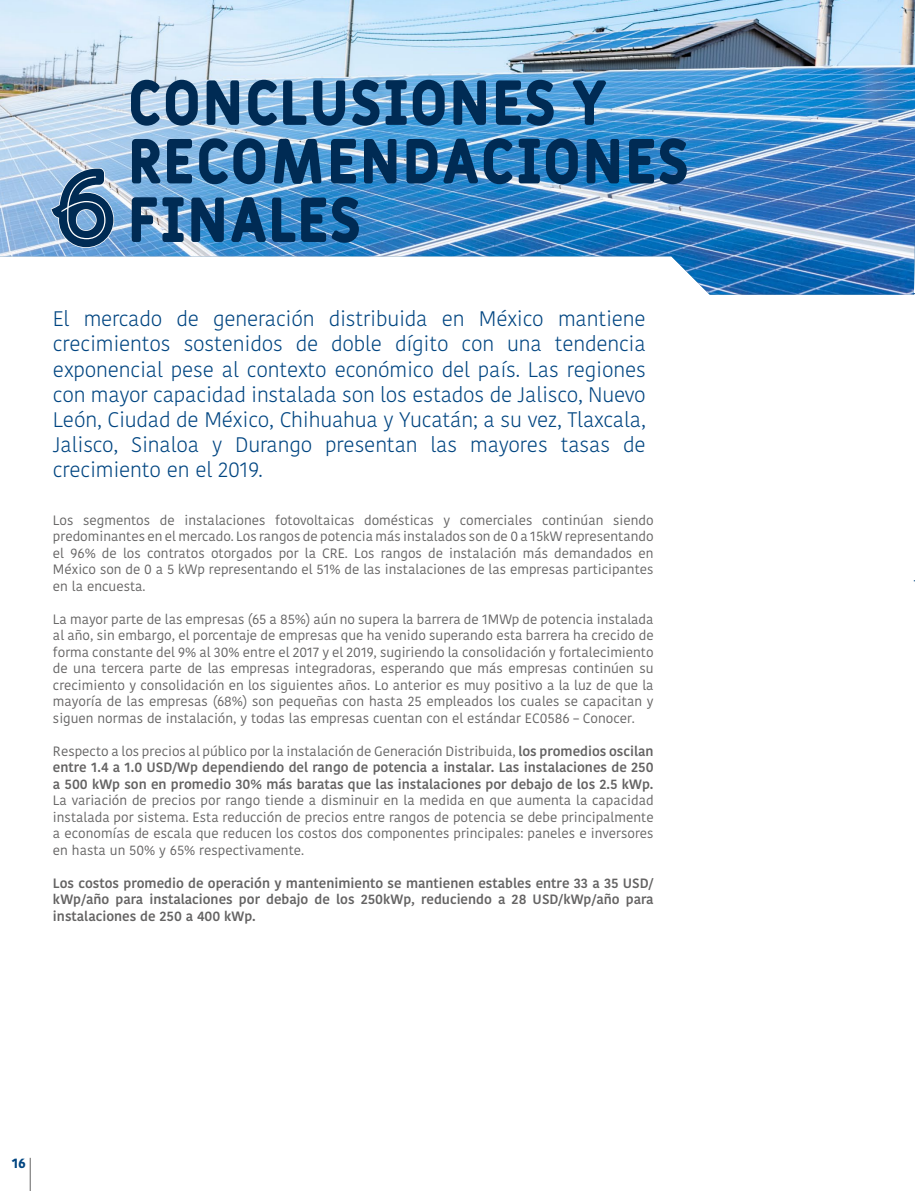
<style>
.page{position:relative;width:915px;height:1191px;background:#fff}
.page>*{position:absolute;margin:0;border:0;box-sizing:border-box;transform-origin:0 0}
.t1{font:63px "Fulbo Tano";letter-spacing:-.025em;color:#002b54}
.t2{font:300 21px/25.2px "Kohinoor Devanagari";letter-spacing:-.01em;color:#004581;text-align:justify}
.t3{font:13.5px/16.5px "Kohinoor Devanagari";color:#646363;text-align:justify}
.t4{font:600 13.5px/16.5px "Kohinoor Devanagari";color:#646363;text-align:justify}
.t5{font:700 13.5px "Kohinoor Devanagari";color:#004581}
.s1{font-size:108px}
.s2{font-weight:400}
</style>
<div class="page">
<img style="left:0;top:0;width:914px;height:294px">
<svg style="left:50px;top:167px;width:65px;height:82px"></svg>
<svg style="left:913px;top:78px;width:1px;height:37px"></svg>
<hr style="left:30px;top:1157px;width:1px;height:34px;background:#646363">
<h1 class="t1" style="left:126px;top:65px;width:483px">CONCLUSIONES Y</h1>
<h1 class="t1" style="left:126px;top:124px;width:565px">RECOMENDACIONES</h1>
<h1 class="t1" style="left:52px;top:182px;width:312px"><span class="s1">6</span> FINALES</h1>
<p class="t2" style="left:53px;top:306px;width:594px">El mercado de generación distribuida en México mantiene crecimientos sostenidos de doble dígito con una tendencia exponencial pese al contexto económico del país. Las regiones con mayor capacidad instalada son los estados de Jalisco, Nuevo León, Ciudad de México, Chihuahua y Yucatán; a su vez, Tlaxcala, Jalisco, Sinaloa y Durango presentan las mayores tasas de crecimiento en el 2019.</p>
<p class="t3" style="left:53px;top:512px;width:602px">Los segmentos de instalaciones fotovoltaicas domésticas y comerciales continúan siendo predominantes en el mercado. Los rangos de potencia más instalados son de 0 a 15kW representando el 96% de los contratos otorgados por la CRE. Los rangos de instalación más demandados en México son de 0 a 5 kWp representando el 51% de las instalaciones de las empresas participantes en la encuesta.</p>
<p class="t3" style="left:53px;top:610px;width:602px">La mayor parte de las empresas (65 a 85%) aún no supera la barrera de 1MWp de potencia instalada al año, sin embargo, el porcentaje de empresas que ha venido superando esta barrera ha crecido de forma constante del 9% al 30% entre el 2017 y el 2019, sugiriendo la consolidación y fortalecimiento de una tercera parte de las empresas integradoras, esperando que más empresas continúen su crecimiento y consolidación en los siguientes años. Lo anterior es muy positivo a la luz de que la mayoría de las empresas (68%) son pequeñas con hasta 25 empleados los cuales se capacitan y siguen normas de instalación, y todas las empresas cuentan con el estándar EC0586 – Conocer.</p>
<p class="t4" style="left:53px;top:742px;width:602px"><span class="s2">Respecto a los precios al público por la instalación de Generación Distribuida,</span> los promedios oscilan entre 1.4 a 1.0 USD/Wp dependiendo del rango de potencia a instalar. Las instalaciones de 250 a 500 kWp son en promedio 30% más baratas que las instalaciones por debajo de los 2.5 kWp.</p>
<p class="t3" style="left:53px;top:792px;width:602px">La variación de precios por rango tiende a disminuir en la medida en que aumenta la capacidad instalada por sistema. Esta reducción de precios entre rangos de potencia se debe principalmente a economías de escala que reducen los costos dos componentes principales: paneles e inversores en hasta un 50% y 65% respectivamente.</p>
<p class="t4" style="left:53px;top:874px;width:602px">Los costos promedio de operación y mantenimiento se mantienen estables entre 33 a 35 USD/ kWp/año para instalaciones por debajo de los 250kWp, reduciendo a 28 USD/kWp/año para instalaciones de 250 a 400 kWp.</p>
<p class="t5" style="left:12px;top:1151px;width:16px">16</p>
</div>
